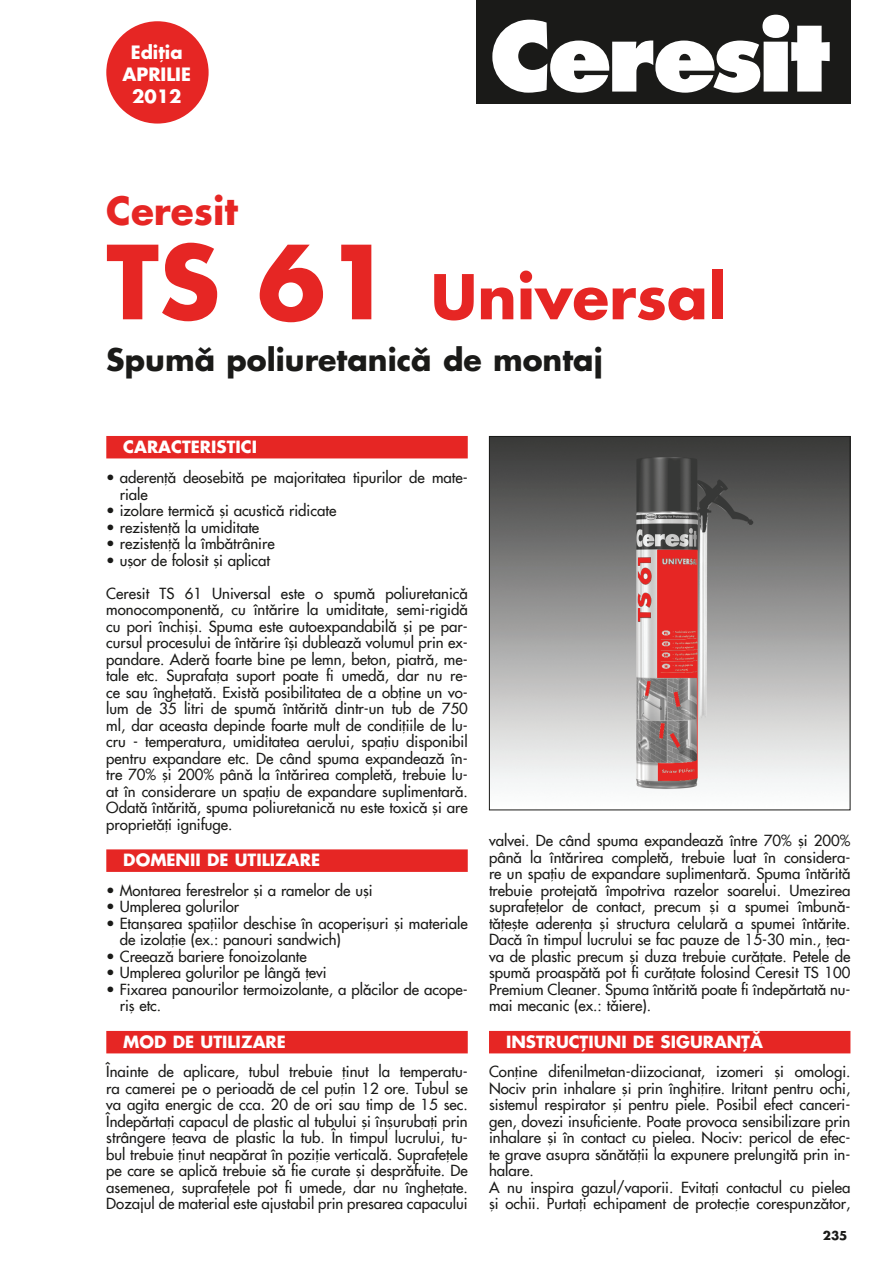
<style>
.page{position:relative;width:893px;height:1263px;background:#fff}
.page>*{position:absolute;margin:0;border:0;box-sizing:border-box;transform-origin:0 0}
.t1{font:700 60px "Futura Portos";color:#e62624}
.t2{font:700 37.5px "Futura Portos";color:#e62624}
.t3{font:700 30px "Futura Portos";color:#1a1a18}
.t4{font:700 18px/21.6px "Futura Portos";color:#fff;text-align:center}
.tit-rubrici_P485{font:700 16.5px "Futura Portos";color:#fff}
.bodytext_bun{font:15px/16.5px "Futura Portos";color:#1a1a18}
.t5{font:700 12px "Futura Portos";color:#1a1a18}
.s1{font-size:99px}
</style>
<div class="page">
<div style="left:476px;top:0;width:374px;height:103px;background:#1a1a18"></div>
<svg style="left:492px;top:15px;width:338px;height:78px"></svg>
<div style="left:106px;top:436px;width:362px;height:22px;background:#e62624"></div>
<div style="left:106px;top:849px;width:362px;height:23px;background:#e62624"></div>
<div style="left:106px;top:1031px;width:362px;height:22px;background:#e62624"></div>
<div style="left:489px;top:1031px;width:361px;height:22px;background:#e62624"></div>
<img style="left:491px;top:438px;width:357px;height:352px">
<div style="left:489px;top:436px;width:361px;height:374px;border:1px solid #1a1a18"></div>
<div style="left:106px;top:21px;width:103px;height:103px;background:#e62624;border-radius:50%"></div>
<p class="t4" style="left:122px;top:41px;width:70px">Edi†ia<br>APRILIE<br>2012</p>
<p class="t2" style="left:106px;top:184px;width:133px">Ceresit</p>
<p class="t1" style="left:106px;top:255px;width:621px"><span class="s1">TS 61</span> Universal</p>
<p class="t3" style="left:106px;top:339px;width:498px">Spumå poliuretanicå de montaj</p>
<p class="tit-rubrici_P485" style="left:123px;top:435px;width:135px">CARACTERISTICI</p>
<p class="bodytext_bun" style="left:120px;top:469px;width:349px;text-indent:-13px">• aderen†å deosebitå pe majoritatea tipurilor de mate&shy;riale</p>
<p class="bodytext_bun" style="left:106px;top:502px;width:231px">• izolare termicå și acusticå ridicate</p>
<p class="bodytext_bun" style="left:106px;top:519px;width:154px">• rezisten†å la umiditate</p>
<p class="bodytext_bun" style="left:106px;top:535px;width:170px">• rezisten†å la îmbåtrânire</p>
<p class="bodytext_bun" style="left:106px;top:552px;width:165px">• ușor de folosit și aplicat</p>
<p class="bodytext_bun" style="left:106px;top:585px;width:363px;text-align:justify">Ceresit TS 61 Universal este o spumå poliuretanicå monocomponentå, cu întårire la umiditate, semi-rigidå cu pori închiși. Spuma este autoexpandabilå și pe par&shy;cursul procesului de întårire își dubleazå volumul prin ex&shy;pandare. Aderå foarte bine pe lemn, beton, piatrå, me&shy;tale etc. Suprafa†a suport poate fi umedå, dar nu re&shy;ce sau înghe†atå. Existå posibilitatea de a ob†ine un vo&shy;lum de 35 litri de spumå întåritå dintr-un tub de 750 ml, dar aceasta depinde foarte mult de condi†iile de lu&shy;cru - temperatura, umiditatea aerului, spa†iu disponibil pentru expandare etc. De când spuma expandeazå în&shy;tre 70% și 200% pânå la întårirea completå, trebuie lu&shy;at în considerare un spa†iu de expandare suplimentarå.<br>Odatå întåritå, spuma poliuretanicå nu este toxicå și are proprietå†i ignifuge.</p>
<p class="tit-rubrici_P485" style="left:123px;top:849px;width:198px">DOMENII DE UTILIZARE</p>
<p class="bodytext_bun" style="left:106px;top:882px;width:268px">• Montarea ferestrelor și a ramelor de uși</p>
<p class="bodytext_bun" style="left:106px;top:898px;width:134px">• Umplerea golurilor</p>
<p class="bodytext_bun" style="left:120px;top:915px;width:349px;text-indent:-13px">• Etanșarea spa†iilor deschise în acoperișuri și materiale de izola†ie (ex.: panouri sandwich)</p>
<p class="bodytext_bun" style="left:106px;top:948px;width:202px">• Creeazå bariere fonoizolante</p>
<p class="bodytext_bun" style="left:106px;top:964px;width:222px">• Umplerea golurilor pe lângå †evi</p>
<p class="bodytext_bun" style="left:120px;top:981px;width:348px;text-indent:-13px">• Fixarea panourilor termoizolante, a plåcilor de acope&shy;riș etc.</p>
<p class="tit-rubrici_P485" style="left:123px;top:1030px;width:164px">MOD DE UTILIZARE</p>
<p class="bodytext_bun" style="left:106px;top:1063px;width:363px;text-align:justify">Înainte de aplicare, tubul trebuie †inut la temperatu&shy;ra camerei pe o perioadå de cel pu†in 12 ore. Tubul se va agita energic de cca. 20 de ori sau timp de 15 sec.<br>Îndepårta†i capacul de plastic al tubului și înșuruba†i prin strângere †eava de plastic la tub. În timpul lucrului, tu&shy;bul trebuie †inut neapårat în pozi†ie verticalå. Suprafe†ele pe care se aplicå trebuie så fie curate și despråfuite. De asemenea, suprafe†ele pot fi umede, dar nu înghe†ate.<br>Dozajul de material este ajustabil prin presarea capacului</p>
<p class="bodytext_bun" style="left:489px;top:832px;width:363px;text-align:justify">valvei. De când spuma expandeazå între 70% și 200% pânå la întårirea completå, trebuie luat în considera&shy;re un spa†iu de expandare suplimentarå. Spuma întåritå trebuie protejatå împotriva razelor soarelui. Umezirea suprafe†elor de contact, precum și a spumei îmbunå&shy;tå†ește aderen†a și structura celularå a spumei întårite.<br>Dacå în timpul lucrului se fac pauze de 15-30 min., †ea&shy;va de plastic precum și duza trebuie curå†ate. Petele de spumå proaspåtå pot fi curå†ate folosind Ceresit TS 100<br>Premium Cleaner. Spuma întåritå poate fi îndepårtatå nu&shy;mai mecanic (ex.: tåiere).</p>
<p class="tit-rubrici_P485" style="left:506px;top:1030px;width:259px">INSTRUCȚIUNI DE SIGURANȚÅ</p>
<p class="bodytext_bun" style="left:489px;top:1063px;width:363px;text-align:justify">Con†ine difenilmetan-diizocianat, izomeri și omologi.<br>Nociv prin inhalare și prin înghi†ire. Iritant pentru ochi, sistemul respirator și pentru piele. Posibil efect canceri&shy;gen, dovezi insuficiente. Poate provoca sensibilizare prin inhalare și în contact cu pielea. Nociv: pericol de efec&shy;te grave asupra sånåtå†ii la expunere prelungitå prin in&shy;halare.</p>
<p class="bodytext_bun" style="left:489px;top:1179px;width:363px">A nu inspira gazul/vaporii. Evita†i contactul cu pielea și ochii. Purta†i echipament de protec†ie corespunzåtor,</p>
<p class="t5" style="left:823px;top:1227px;width:26px">235</p>
</div>
